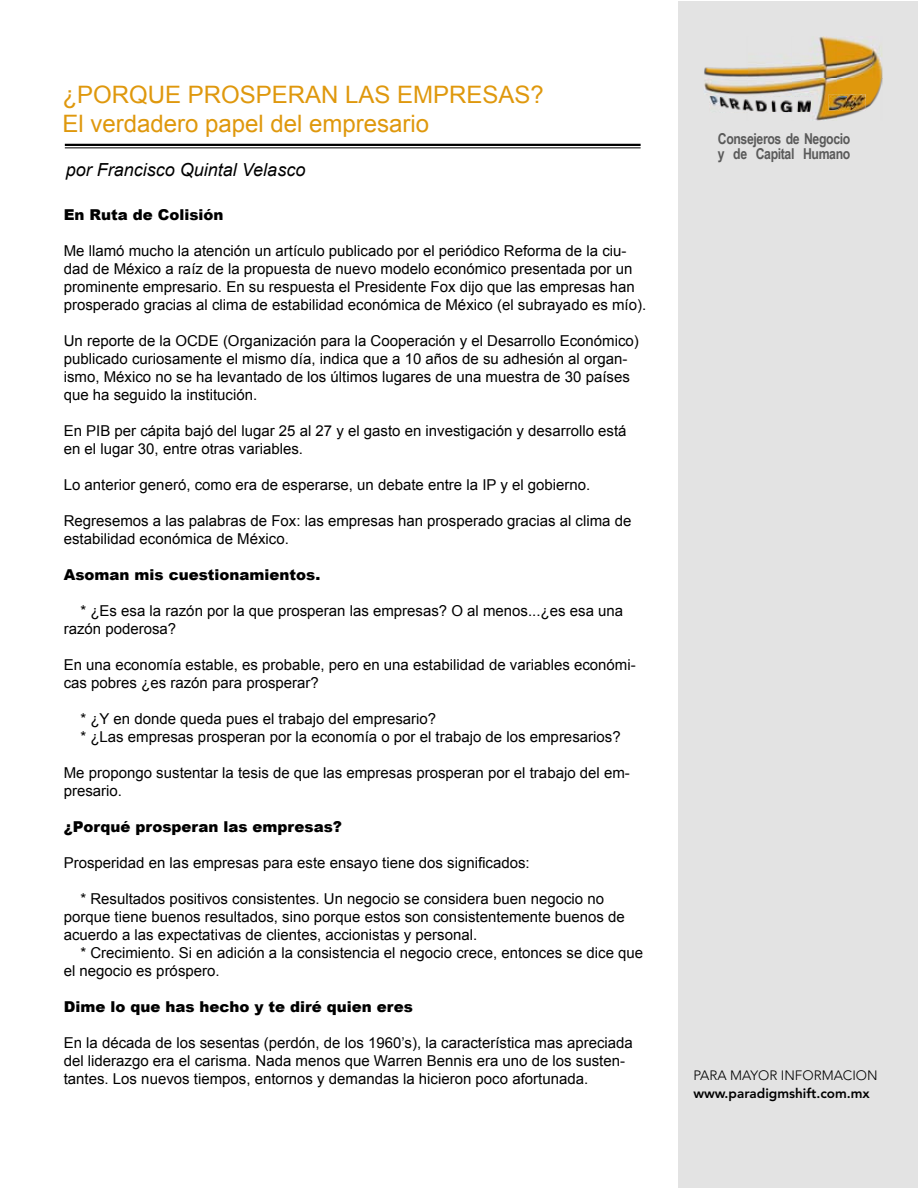
<style>
.page{position:relative;width:918px;height:1188px;background:#fff}
.page>*{position:absolute;margin:0;border:0;box-sizing:border-box;transform-origin:0 0}
.t1{font:24px/28.8px "Arial";color:#df980d}
.t2{font:italic 18px "Arial";color:#000}
.t3{font:15px/18px "Arial";color:#000}
.t4{font:900 15px "Arial";color:#000}
.t5{font:700 15px/15px "Arial Narrow";letter-spacing:-.025em;color:#5a5a5a}
.t6{font:800 13.5px "Avenir LT Std";color:#000}
.t7{font:300 13.5px "Avenir LT Std";color:#000}
</style>
<div class="page">
<div style="left:679px;top:1px;width:239px;height:1187px;background:#e3e3e3"></div>
<img style="left:704px;top:36px;width:178px;height:85px">
<img style="left:829px;top:94px;width:37px;height:17px">
<img style="left:829px;top:96px;width:17px;height:14px">
<img style="left:709px;top:96px;width:11px;height:16px">
<img style="left:710px;top:96px;width:101px;height:15px">
<img style="left:720px;top:111px;width:91px;height:1px">
<img style="left:720px;top:98px;width:91px;height:13px">
<hr style="left:65px;top:144px;width:576px;height:2px;background:#000">
<hr style="left:65px;top:147px;width:576px;height:1px;background:#000">
<h1 class="t1" style="left:62px;top:80px;width:483px">¿PORQUE PROSPERAN LAS EMPRESAS?<br>El verdadero papel del empresario</h1>
<p class="t2" style="left:66px;top:158px;width:241px">por Francisco Quintal Velasco</p>
<p class="t4" style="left:64px;top:204px;width:161px">En Ruta de Colisión</p>
<p class="t3" style="left:64px;top:242px;width:584px">Me llamó mucho la atención un artículo publicado por el periódico Reforma de la ciu&shy;dad de México a raíz de la propuesta de nuevo modelo económico presentada por un prominente empresario. En su respuesta el Presidente Fox dijo que las empresas han prosperado gracias al clima de estabilidad económica de México (el subrayado es mío).</p>
<p class="t3" style="left:64px;top:332px;width:577px">Un reporte de la OCDE (Organización para la Cooperación y el Desarrollo Económico) publicado curiosamente el mismo día, indica que a 10 años de su adhesión al organ&shy;ismo, México no se ha levantado de los últimos lugares de una muestra de 30 países que ha seguido la institución.</p>
<p class="t3" style="left:64px;top:422px;width:564px">En PIB per cápita bajó del lugar 25 al 27 y el gasto en investigación y desarrollo está en el lugar 30, entre otras variables.</p>
<p class="t3" style="left:64px;top:476px;width:528px">Lo anterior generó, como era de esperarse, un debate entre la IP y el gobierno.</p>
<p class="t3" style="left:64px;top:512px;width:569px">Regresemos a las palabras de Fox: las empresas han prosperado gracias al clima de estabilidad económica de México.</p>
<p class="t4" style="left:64px;top:564px;width:258px">Asoman mis cuestionamientos.</p>
<p class="t3" style="left:64px;top:602px;width:561px;text-indent:17px">* ¿Es esa la razón por la que prosperan las empresas? O al menos...¿es esa una razón poderosa?</p>
<p class="t3" style="left:64px;top:656px;width:574px">En una economía estable, es probable, pero en una estabilidad de variables económi&shy;cas pobres ¿es razón para prosperar?</p>
<p class="t3" style="left:80px;top:710px;width:542px">* ¿Y en donde queda pues el trabajo del empresario?<br>* ¿Las empresas prosperan por la economía o por el trabajo de los empresarios?</p>
<p class="t3" style="left:64px;top:764px;width:568px">Me propongo sustentar la tesis de que las empresas prosperan por el trabajo del em&shy;presario.</p>
<p class="t4" style="left:64px;top:816px;width:280px">¿Porqué prosperan las empresas?</p>
<p class="t3" style="left:64px;top:854px;width:468px">Prosperidad en las empresas para este ensayo tiene dos significados:</p>
<p class="t3" style="left:64px;top:890px;width:563px;text-indent:17px">* Resultados positivos consistentes. Un negocio se considera buen negocio no porque tiene buenos resultados, sino porque estos son consistentemente buenos de acuerdo a las expectativas de clientes, accionistas y personal.</p>
<p class="t3" style="left:64px;top:944px;width:581px;text-indent:17px">* Crecimiento. Si en adición a la consistencia el negocio crece, entonces se dice que el negocio es próspero.</p>
<p class="t4" style="left:64px;top:996px;width:351px">Dime lo que has hecho y te diré quien eres</p>
<p class="t3" style="left:64px;top:1034px;width:571px">En la década de los sesentas (perdón, de los 1960’s), la característica mas apreciada del liderazgo era el carisma. Nada menos que Warren Bennis era uno de los susten&shy;tantes. Los nuevos tiempos, entornos y demandas la hicieron poco afortunada.</p>
<p class="t5" style="left:718px;top:130px;width:134px">Consejeros de Negocio y de Capital Humano</p>
<p class="t7" style="left:693px;top:1068px;width:186px">PARA MAYOR INFORMACION</p>
<p class="t6" style="left:693px;top:1086px;width:178px">www.paradigmshift.com.mx</p>
</div>
